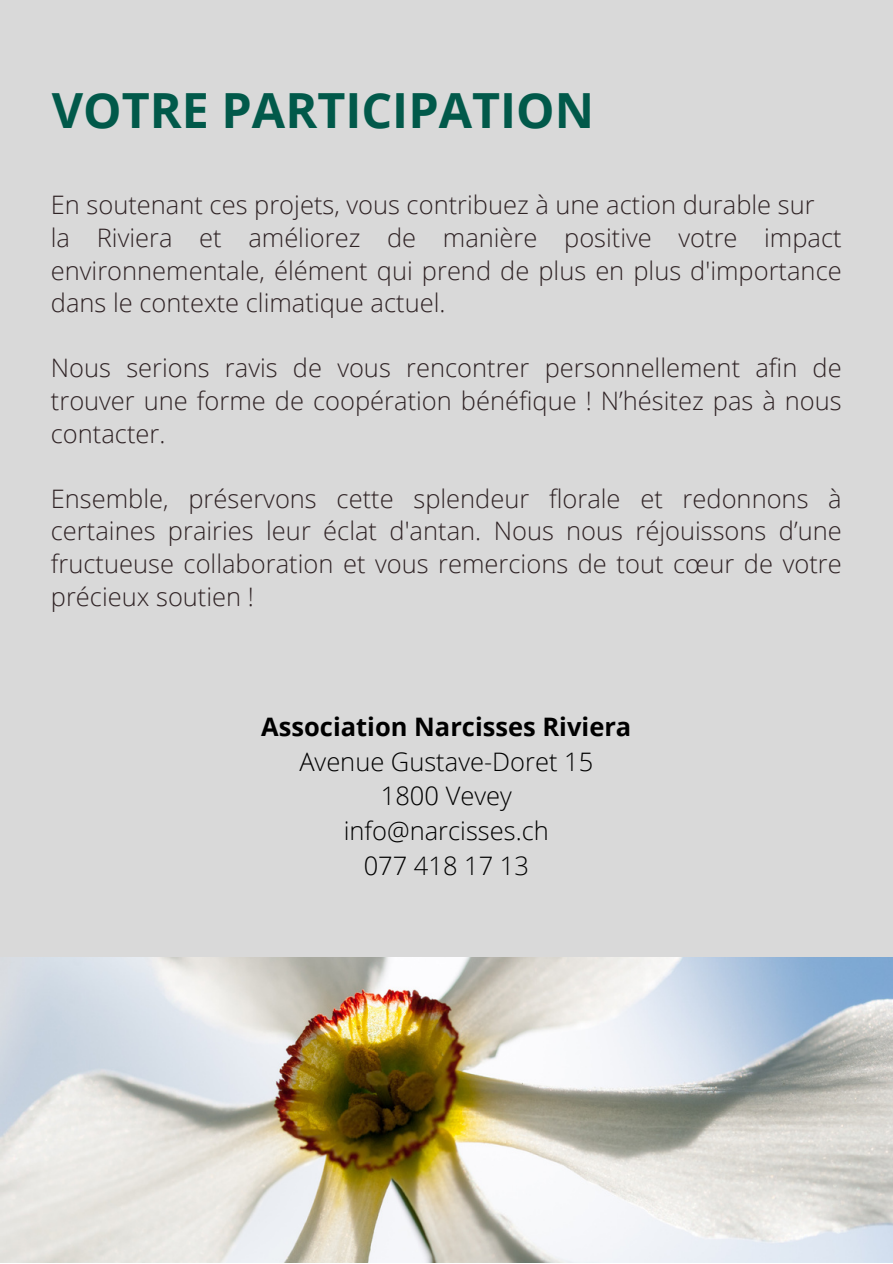
<style>
.page{position:relative;width:893px;height:1264px;background:#fff}
.page>*{position:absolute;margin:0;border:0;box-sizing:border-box;transform-origin:0 0}
.t1{font:700 48.45px "Open Sans";color:#01594a}
.t2{font:300 25.5px/32.5px "Open Sans";color:#2f2325;text-align:justify}
.t3{font:300 25.5px "Open Sans";color:#000}
.t4{font:700 25.5px "Open Sans";color:#000}
</style>
<div class="page">
<div style="left:0;top:0;width:892px;height:1262px;background:#d9d9d9"></div>
<img style="left:0;top:957px;width:892px;height:305px">
<p class="t1" style="left:52px;top:76px;width:544px">VOTRE PARTICIPATION</p>
<p class="t2" style="left:51px;top:188px;width:765px">En soutenant ces projets, vous contribuez à une action durable sur</p>
<p class="t2" style="left:51px;top:221px;width:792px">la Riviera et améliorez de manière positive votre impact environnementale, élément qui prend de plus en plus d'importance dans le contexte climatique actuel.</p>
<p class="t2" style="left:51px;top:351px;width:792px">Nous serions ravis de vous rencontrer personnellement afin de trouver une forme de coopération bénéfique ! N’hésitez pas à nous contacter.</p>
<p class="t2" style="left:51px;top:481px;width:792px">Ensemble, préservons cette splendeur florale et redonnons à certaines prairies leur éclat d'antan. Nous nous réjouissons d’une fructueuse collaboration et vous remercions de tout cœur de votre précieux soutien !</p>
<p class="t4" style="left:261px;top:708px;width:371px">Association Narcisses Riviera</p>
<p class="t3" style="left:299px;top:743px;width:295px">Avenue Gustave-Doret 15</p>
<p class="t3" style="left:381px;top:778px;width:132px">1800 Vevey</p>
<p class="t3" style="left:344px;top:813px;width:206px">info@narcisses.ch</p>
<p class="t3" style="left:363px;top:847px;width:167px">077 418 17 13</p>
</div>
